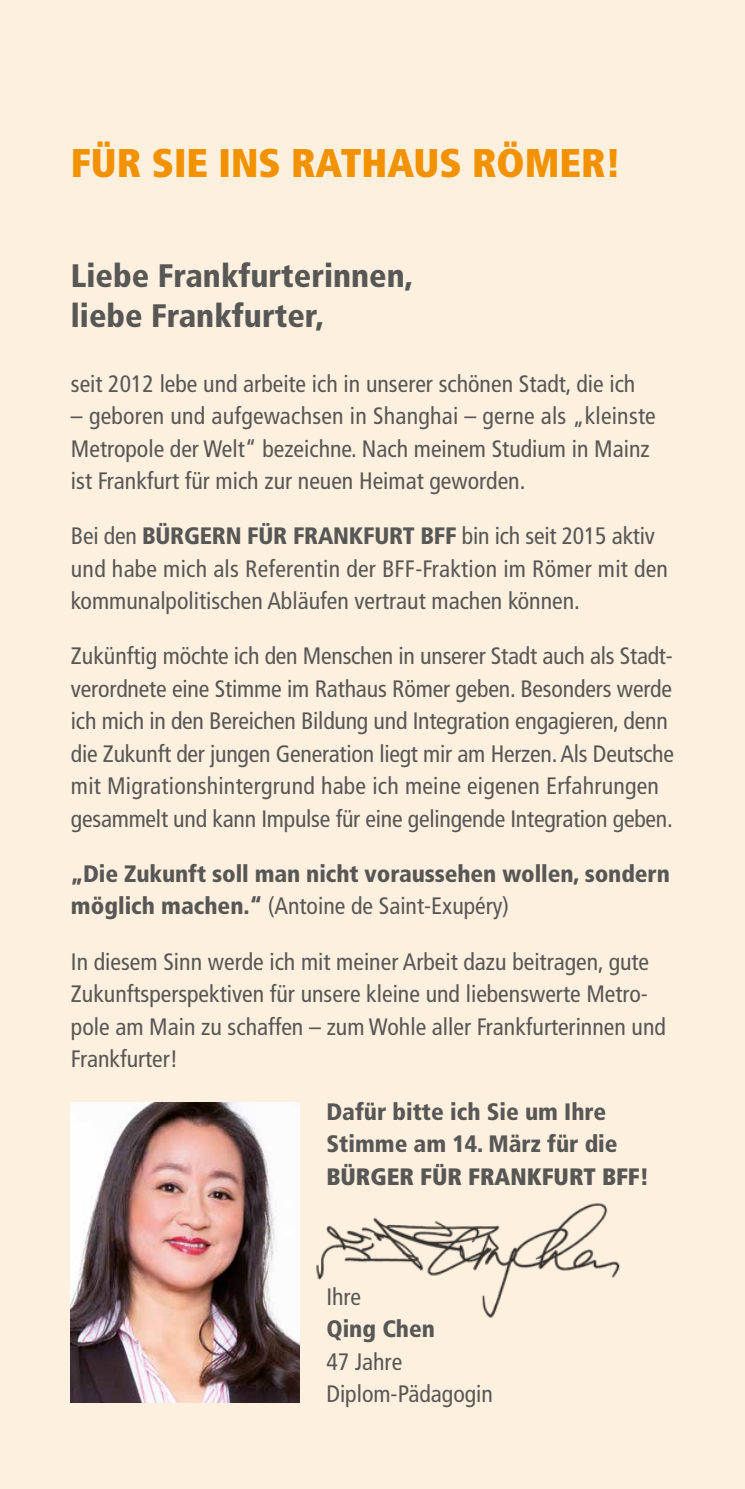
<style>
.page{position:relative;width:745px;height:1489px;background:#fff}
.page>*{position:absolute;margin:0;border:0;box-sizing:border-box;transform-origin:0 0}
.t1{font:900 condensed 40px "Frutiger LT Std";color:#f39200}
.t2{font:900 condensed 32.5px/40px "Frutiger LT Std";color:#575756}
.t3{font:condensed 23.75px/32.5px "Frutiger LT Std";color:#575756}
.t4{font:900 condensed 23.75px/32.5px "Frutiger LT Std";letter-spacing:-.005em;color:#575756}
.t5{font:900 condensed 23.75px "Frutiger LT Std";color:#575756}
.s1{font-weight:900}
.s2{font-weight:400}
</style>
<div class="page">
<div style="left:0;top:0;width:744px;height:1488px;background:#fef0de"></div>
<img style="left:71px;top:1102px;width:228px;height:299px">
<img style="left:298px;top:1189px;width:322px;height:140px">
<h1 class="t1" style="left:71px;top:139px;width:551px">FÜR SIE INS RATHAUS RÖMER!</h1>
<h2 class="t2" style="left:71px;top:255px;width:343px">Liebe Frankfurterinnen, liebe Frankfurter,</h2>
<p class="t3" style="left:71px;top:367px;width:565px">seit 2012 lebe und arbeite ich in unserer schönen Stadt, die ich</p>
<p class="t3" style="left:71px;top:400px;width:586px">– geboren und aufgewachsen in Shanghai – gerne als „kleinste<br>Metropole der Welt“ bezeichne. Nach meinem Studium in Mainz ist Frankfurt für mich zur neuen Heimat geworden.</p>
<p class="t3" style="left:71px;top:520px;width:598px">Bei den <span class="s1">BÜRGERN FÜR FRANKFURT BFF</span> bin ich seit 2015 aktiv und habe mich als Referentin der BFF-Fraktion im Römer mit den kommunalpolitischen Abläufen vertraut machen können.</p>
<p class="t3" style="left:71px;top:640px;width:604px">Zukünftig möchte ich den Menschen in unserer Stadt auch als Stadt&shy;verordnete eine Stimme im Rathaus Römer geben. Besonders werde ich mich in den Bereichen Bildung und Integration engagieren, denn die Zukunft der jungen Generation liegt mir am Herzen. Als Deutsche mit Migrationshintergrund habe ich meine eigenen Erfahrungen gesammelt und kann Impulse für eine gelingende Integration geben.</p>
<p class="t4" style="left:71px;top:857px;width:600px">„Die Zukunft soll man nicht voraussehen wollen, sondern möglich machen.“ <span class="s2">(Antoine de Saint-Exupéry)</span></p>
<p class="t3" style="left:71px;top:945px;width:596px">In diesem Sinn werde ich mit meiner Arbeit dazu beitragen, gute Zukunftsperspektiven für unsere kleine und liebenswerte Metro&shy;pole am Main zu schaffen – zum Wohle aller Frankfurterinnen und Frankfurter!</p>
<p class="t4" style="left:326px;top:1094px;width:292px">Dafür bitte ich Sie um Ihre<br>Stimme am 14. März für die</p>
<p class="t5" style="left:326px;top:1161px;width:324px">BÜRGER FÜR FRANKFURT BFF!</p>
<p class="t3" style="left:326px;top:1280px;width:36px">Ihre</p>
<p class="t4" style="left:326px;top:1312px;width:110px">Qing Chen</p>
<p class="t3" style="left:326px;top:1345px;width:168px">47 Jahre<br>Diplom-Pädagogin</p>
</div>
